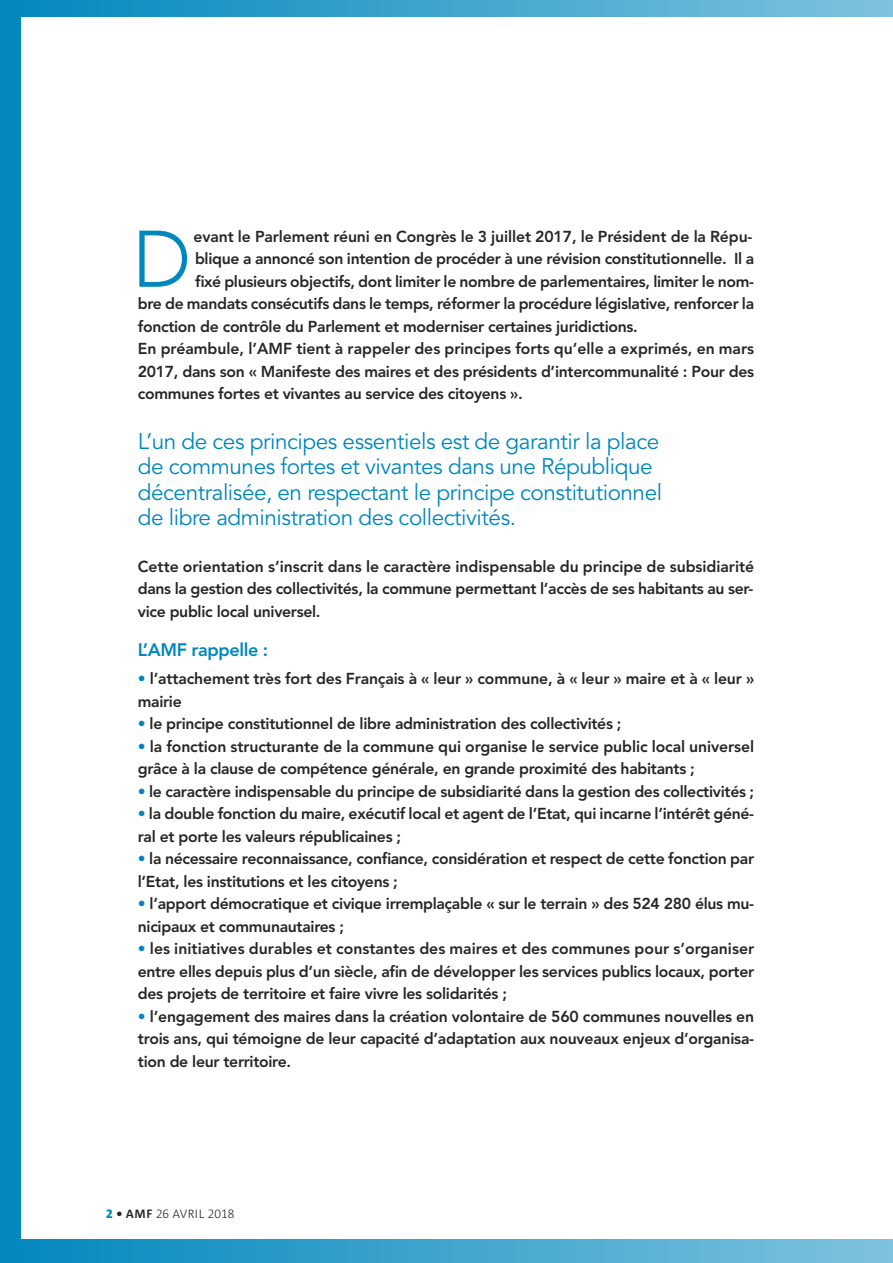
<style>
.page{position:relative;width:893px;height:1263px;background:#fff}
.page>*{position:absolute;margin:0;border:0;box-sizing:border-box;transform-origin:0 0}
.t1{font:300 79.35px "Avenir";color:#0087bd}
.t2{font:22.5px/25.5px "Avenir";letter-spacing:-.02em;color:#0087bd}
.t3{font:800 18px "Avenir";letter-spacing:-.02em;color:#0087bd}
.t4{font:800 15.75px/22.5px "Avenir";letter-spacing:-.02em;color:#272526}
.t5{font:800 15.75px "Avenir";color:#272526}
.t6{font:300 12px "Corpid C1";color:#272526}
.s1{color:#0087bd}
.s2{font-weight:800;color:#0087bd}
.s3{font-weight:700}
</style>
<div class="page">
<div style="left:0;top:0;width:893px;height:1263px;background:linear-gradient(to right,#0188bd,#7fc3de)"></div>
<div style="left:22px;top:17px;width:871px;height:1222px;background:#fff"></div>
<h1 class="t1" style="left:132px;top:212px;width:60px">D</h1>
<p class="t4" style="left:193px;top:225px;width:561px">evant le Parlement réuni en Congrès le 3 juillet 2017, le Président de la Répu-</p>
<p class="t4" style="left:195px;top:248px;width:561px">blique a annoncé son intention de procéder à une révision constitutionnelle. Il a</p>
<p class="t4" style="left:195px;top:270px;width:561px">fixé plusieurs objectifs, dont limiter le nombre de parlementaires, limiter le nom-</p>
<p class="t4" style="left:138px;top:293px;width:618px">bre de mandats consécutifs dans le temps, réformer la procédure législative, renforcer la</p>
<p class="t4" style="left:138px;top:315px;width:502px">fonction de contrôle du Parlement et moderniser certaines juridictions.</p>
<p class="t5" style="left:138px;top:337px;width:618px">En préambule, l’AMF tient à rappeler des principes forts qu’elle a exprimés, en mars</p>
<p class="t4" style="left:138px;top:360px;width:618px">2017, dans son « Manifeste des maires et des présidents d’intercommunalité : Pour des</p>
<p class="t4" style="left:138px;top:383px;width:386px">communes fortes et vivantes au service des citoyens ».</p>
<h2 class="t2" style="left:138px;top:429px;width:526px">L’un de ces principes essentiels est de garantir la place de communes fortes et vivantes dans une République décentralisée, en respectant le principe constitutionnel de libre administration des collectivités.</h2>
<p class="t4" style="left:138px;top:555px;width:618px;text-align:justify">Cette orientation s’inscrit dans le caractère indispensable du principe de subsidiarité dans la gestion des collectivités, la commune permettant l’accès de ses habitants au ser&shy;vice public local universel.</p>
<p class="t3" style="left:138px;top:635px;width:132px">L’AMF rappelle :</p>
<p class="t4" style="left:138px;top:668px;width:618px"><span class="s1">•</span> l’attachement très fort des Français à « leur » commune, à « leur » maire et à « leur » mairie</p>
<p class="t4" style="left:138px;top:713px;width:485px"><span class="s1">•</span> le principe constitutionnel de libre administration des collectivités ;</p>
<p class="t4" style="left:138px;top:735px;width:618px"><span class="s1">•</span> la fonction structurante de la commune qui organise le service public local universel grâce à la clause de compétence générale, en grande proximité des habitants ;</p>
<p class="t4" style="left:138px;top:780px;width:618px"><span class="s1">•</span> le caractère indispensable du principe de subsidiarité dans la gestion des collectivités ;</p>
<p class="t4" style="left:138px;top:803px;width:618px"><span class="s1">•</span> la double fonction du maire, exécutif local et agent de l’Etat, qui incarne l’intérêt géné&shy;ral et porte les valeurs républicaines ;</p>
<p class="t4" style="left:138px;top:848px;width:618px"><span class="s1">•</span> la nécessaire reconnaissance, confiance, considération et respect de cette fonction par l’Etat, les institutions et les citoyens ;</p>
<p class="t4" style="left:138px;top:893px;width:618px"><span class="s1">•</span> l’apport démocratique et civique irremplaçable « sur le terrain » des 524 280 élus mu&shy;nicipaux et communautaires ;</p>
<p class="t4" style="left:138px;top:938px;width:618px;text-align:justify"><span class="s1">•</span> les initiatives durables et constantes des maires et des communes pour s’organiser entre elles depuis plus d’un siècle, afin de développer les services publics locaux, porter des projets de territoire et faire vivre les solidarités ;</p>
<p class="t4" style="left:138px;top:1005px;width:618px;text-align:justify"><span class="s1">•</span> l’engagement des maires dans la création volontaire de 560 communes nouvelles en trois ans, qui témoigne de leur capacité d’adaptation aux nouveaux enjeux d’organisa&shy;tion de leur territoire.</p>
<p class="t6" style="left:106px;top:1209px;width:130px"><span class="s2">2</span> <span class="s3">• AMF</span> 26 AVRIL 2018</p>
</div>
